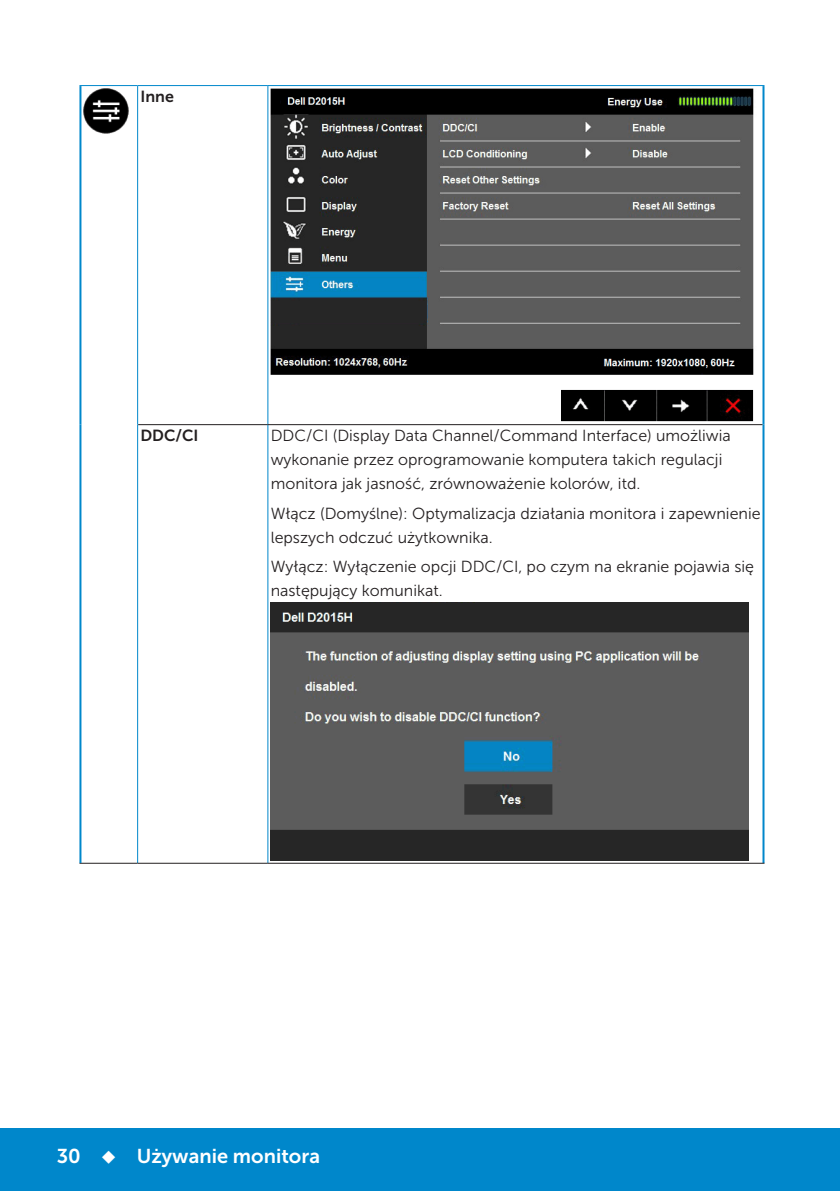
<style>
.page{position:relative;width:840px;height:1191px;background:#fff}
.page>*{position:absolute;margin:0;border:0;box-sizing:border-box;transform-origin:0 0}
.t1{font:20px "Museo Sans For Dell 700";color:#fff}
.Table_Paragraph{font:16px/24px "Museo Sans For Dell 300";color:#231f20}
.Table_Paragraph-2{font:16px "Museo Sans For Dell 700";color:#231f20}
</style>
<div class="page">
<div style="left:0;top:1128px;width:839px;height:63px;background:#0087cb"></div>
<hr style="left:137px;top:85px;width:131px;height:1px;background:#0087cb">
<hr style="left:267px;top:86px;width:1px;height:338px;background:#0087cb">
<hr style="left:762px;top:86px;width:2px;height:338px;background:#0087cb">
<hr style="left:268px;top:85px;width:496px;height:1px;background:#0087cb">
<hr style="left:137px;top:424px;width:1px;height:439px;background:#0087cb">
<hr style="left:138px;top:424px;width:130px;height:1px;background:#231f20">
<hr style="left:267px;top:425px;width:1px;height:438px;background:#0087cb">
<hr style="left:762px;top:424px;width:2px;height:439px;background:#0087cb">
<hr style="left:268px;top:424px;width:494px;height:1px;background:#231f20">
<hr style="left:79px;top:863px;width:58px;height:1px;background:#231f20">
<hr style="left:137px;top:863px;width:131px;height:1px;background:#231f20">
<hr style="left:268px;top:863px;width:496px;height:1px;background:#231f20">
<hr style="left:79px;top:85px;width:58px;height:1px;background:#0087cb">
<hr style="left:137px;top:86px;width:1px;height:338px;background:#0087cb">
<hr style="left:79px;top:86px;width:2px;height:338px;background:#0087cb">
<hr style="left:79px;top:424px;width:2px;height:439px;background:#0087cb">
<img style="left:83px;top:88px;width:46px;height:46px">
<img style="left:270px;top:88px;width:484px;height:334px">
<img style="left:270px;top:602px;width:477px;height:258px">
<p class="Table_Paragraph-2" style="left:140px;top:88px;width:35px">Inne</p>
<p class="Table_Paragraph-2" style="left:140px;top:426px;width:60px">DDC/CI</p>
<p class="Table_Paragraph" style="left:270px;top:424px;width:461px">DDC/CI (Display Data Channel/Command Interface) umożliwia wykonanie przez oprogramowanie komputera takich regulacji monitora jak jasność, zrównoważenie kolorów, itd.</p>
<p class="Table_Paragraph" style="left:270px;top:501px;width:491px">Włącz (Domyślne): Optymalizacja działania monitora i zapewnienie lepszych odczuć użytkownika.</p>
<p class="Table_Paragraph" style="left:270px;top:555px;width:484px">Wyłącz: Wyłączenie opcji DDC/CI, po czym na ekranie pojawia się następujący komunikat.</p>
<p class="t1" style="left:57px;top:1144px;width:264px">30 ◆ Używanie monitora</p>
</div>
